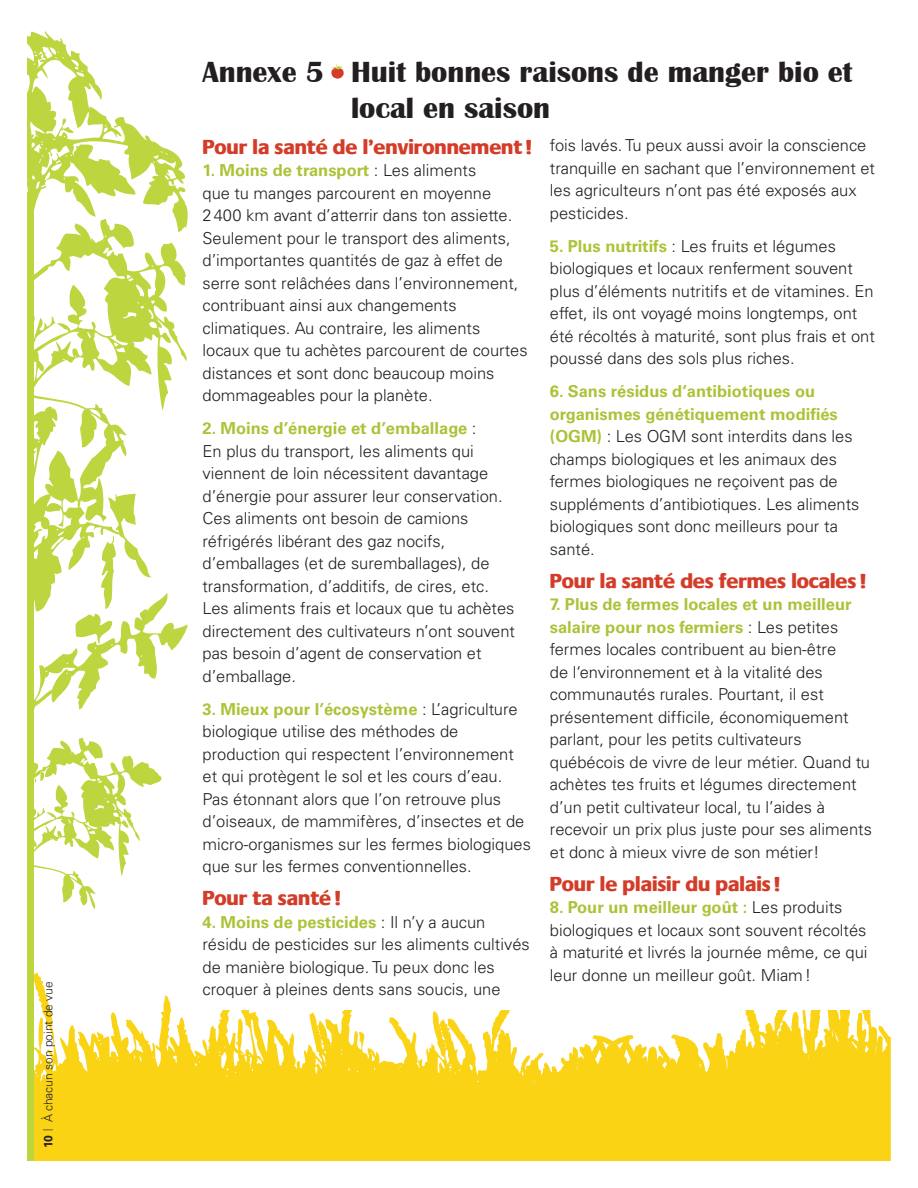
<style>
.page{position:relative;width:918px;height:1188px;background:#fff}
.page>*{position:absolute;margin:0;border:0;box-sizing:border-box;transform-origin:0 0}
.t1{font:700 30px/36px "Britannic";color:#231f20}
.t2{font:800 21px "Praxis";color:#d33c28}
.t3{font:300 16.5px/22.5px "Univers";color:#231f20}
.t4{font:300 12px "Univers";color:#231f20}
.s1{font-weight:700}
.s2{font-weight:700;color:#abc339}
</style>
<div class="page">
<svg style="left:501px;top:1010px;width:390px;height:151px;fill:#fad315"></svg>
<svg style="left:875px;top:1045px;width:3px;height:9px"></svg>
<svg style="left:847px;top:1047px;width:5px;height:6px"></svg>
<svg style="left:577px;top:1061px;width:2px;height:7px"></svg>
<svg style="left:531px;top:1079px;width:4px;height:5px"></svg>
<svg style="left:190px;top:1010px;width:311px;height:151px;fill:#fad315"></svg>
<svg style="left:27px;top:31px;width:161px;height:373px"></svg>
<svg style="left:34px;top:404px;width:156px;height:757px"></svg>
<svg style="left:75px;top:534px;width:41px;height:110px"></svg>
<svg style="left:34px;top:738px;width:128px;height:171px"></svg>
<div style="left:0;top:192px;width:34px;height:973px;background:#bdd63f"></div>
<div style="left:0;top:0;width:27px;height:1180px;background:#fff"></div>
<div style="left:0;top:1161px;width:918px;height:27px;background:#fff"></div>
<svg style="left:331px;top:64px;width:13px;height:15px"></svg>
<p class="t4" style="left:41px;top:1148px;width:168px;rotate:-90deg"><span class="s1">10</span> <sup>|</sup> À chacun son point de vue</p>
<h1 class="t1" style="left:351px;top:54px;width:503px;text-indent:-148px">Annexe 5 Huit bonnes raisons de manger bio et local en saison</h1>
<p class="t2" style="left:202px;top:135px;width:331px">Pour la santé de l’environnement !</p>
<p class="t3" style="left:202px;top:159px;width:327px"><span class="s2">1 . Moins de transport</span> : Les aliments<br>que tu manges parcourent en moyenne 2400 km avant d’atterrir dans ton assiette.<br>Seulement pour le transport des aliments, d’importantes quantités de gaz à effet de serre sont relâchées dans l’environnement, contribuant ainsi aux changements climatiques. Au contraire, les aliments locaux que tu achètes parcourent de courtes distances et sont donc beaucoup moins dommageables pour la planète.</p>
<p class="t3" style="left:202px;top:417px;width:314px"><span class="s2">2. Moins d’énergie et d’emballage</span> :<br>En plus du transport, les aliments qui viennent de loin nécessitent davantage d’énergie pour assurer leur conservation.<br>Ces aliments ont besoin de camions réfrigérés libérant des gaz nocifs, d’emballages (et de suremballages), de transformation, d’additifs, de cires, etc.<br>Les aliments frais et locaux que tu achètes directement des cultivateurs n’ont souvent pas besoin d’agent de conservation et d’emballage.</p>
<p class="t3" style="left:202px;top:698px;width:330px"><span class="s2">3. Mieux pour l’écosystème</span> : L’agriculture biologique utilise des méthodes de production qui respectent l’environnement et qui protègent le sol et les cours d’eau.<br>Pas étonnant alors que l’on retrouve plus d’oiseaux, de mammifères, d’insectes et de micro-organismes sur les fermes biologiques que sur les fermes conventionnelles.</p>
<p class="t2" style="left:202px;top:887px;width:140px">Pour ta santé!</p>
<p class="t3" style="left:202px;top:911px;width:329px"><span class="s2">4. Moins de pesticides</span> : Il n’y a aucun résidu de pesticides sur les aliments cultivés de manière biologique. Tu peux donc les croquer à pleines dents sans soucis, une</p>
<p class="t3" style="left:550px;top:134px;width:327px">fois lavés. Tu peux aussi avoir la conscience tranquille en sachant que l’environnement et les agriculteurs n’ont pas été exposés aux pesticides.</p>
<p class="t3" style="left:550px;top:235px;width:327px"><span class="s2">5. Plus nutritifs</span> : Les fruits et légumes biologiques et locaux renferment souvent plus d’éléments nutritifs et de vitamines. En effet, ils ont voyagé moins longtemps, ont été récoltés à maturité, sont plus frais et ont poussé dans des sols plus riches.</p>
<p class="t3" style="left:550px;top:380px;width:311px"><span class="s2">6. Sans résidus d’antibiotiques ou organismes génétiquement modifiés (OGM)</span> : Les OGM sont interdits dans les champs biologiques et les animaux des fermes biologiques ne reçoivent pas de suppléments d’antibiotiques. Les aliments biologiques sont donc meilleurs pour ta santé.</p>
<p class="t2" style="left:550px;top:569px;width:318px">Pour la santé des fermes locales !</p>
<p class="t3" style="left:550px;top:593px;width:324px"><span class="s2">7. Plus de fermes locales et un meilleur salaire pour nos fermiers</span> : Les petites fermes locales contribuent au bien-être<br>de l‘environnement et à la vitalité des communautés rurales. Pourtant, il est présentement difficile, économiquement parlant, pour les petits cultivateurs québécois de vivre de leur métier. Quand tu achètes tes fruits et légumes directement d’un petit cultivateur local, tu l’aides à recevoir un prix plus juste pour ses aliments et donc à mieux vivre de son métier!</p>
<p class="t2" style="left:550px;top:872px;width:232px">Pour le plaisir du palais !</p>
<p class="t3" style="left:550px;top:896px;width:319px"><span class="s2">8. Pour un meilleur goût :</span> Les produits biologiques et locaux sont souvent récoltés à maturité et livrés la journée même, ce qui leur donne un meilleur goût. Miam!</p>
</div>
